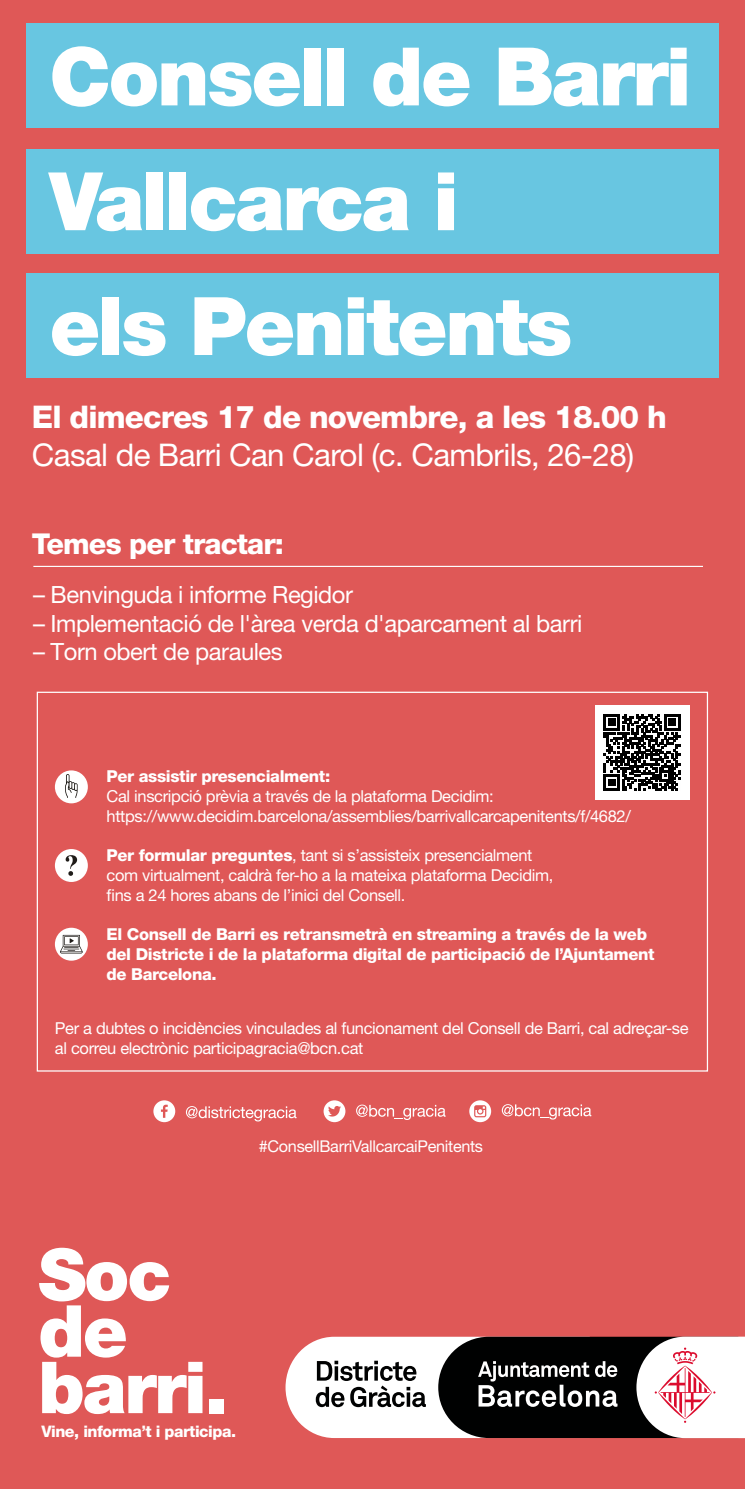
<style>
.page{position:relative;width:745px;height:1489px;background:#fff}
.page>*{position:absolute;margin:0;border:0;box-sizing:border-box;transform-origin:0 0}
.t1{font:900 80.75px/124.8px "Helvetica Neue LT Std";letter-spacing:-.03em;color:#fff}
.t2{font:900 71.75px/56.4px "Helvetica Neue LT Std";letter-spacing:-.03em;color:#fff}
.t3{font:31.25px "Helvetica Neue LT Std";letter-spacing:-.02em;color:#fff}
.t4{font:800 31.25px "Helvetica Neue LT Std";letter-spacing:-.03em;color:#fff}
.t5{font:800 28.75px "Helvetica Neue LT Std";letter-spacing:-.03em;color:#fff}
.t6{font:23.75px "Helvetica Neue LT Std";letter-spacing:-.02em;color:#fff}
.t7{font:16.5px/19.8px "Helvetica Neue LT Std";letter-spacing:-.02em;color:#fff}
.t8{font:800 16.5px/19.8px "Helvetica Neue LT Std";letter-spacing:-.02em;color:#fff}
.t9{font:16.25px "Helvetica Neue LT Std";letter-spacing:-.02em;color:#fff}
.t10{font:800 15.88px "Helvetica Neue LT Std";letter-spacing:-.03em;color:#fff}
.s1{font-weight:800}
</style>
<div class="page">
<div style="left:0;top:0;width:744px;height:1488px;background:#df5857"></div>
<div style="left:594px;top:705px;width:95px;height:94px;background:#fff"></div>
<svg style="left:603px;top:714px;width:77px;height:76px"></svg>
<svg style="left:285px;top:1336px;width:459px;height:102px"></svg>
<div style="left:26px;top:149px;width:692px;height:104px;background:#68c6e1"></div>
<div style="left:26px;top:274px;width:692px;height:104px;background:#68c6e1"></div>
<div style="left:26px;top:24px;width:692px;height:104px;background:#68c6e1"></div>
<hr style="left:33px;top:566px;width:669px;height:1px;background:#fff">
<svg style="left:186px;top:1106px;width:110px;height:15px"></svg>
<svg style="left:323px;top:1100px;width:22px;height:22px"></svg>
<svg style="left:153px;top:1100px;width:22px;height:22px"></svg>
<svg style="left:469px;top:1100px;width:22px;height:22px"></svg>
<svg style="left:356px;top:1104px;width:89px;height:16px"></svg>
<svg style="left:501px;top:1104px;width:90px;height:15px"></svg>
<div style="left:55px;top:770px;width:33px;height:33px;background:#fff;border-radius:50%"></div>
<svg style="left:65px;top:774px;width:13px;height:24px"></svg>
<svg style="left:55px;top:927px;width:33px;height:33px"></svg>
<svg style="left:60px;top:935px;width:23px;height:18px"></svg>
<div style="left:55px;top:849px;width:33px;height:33px;background:#fff;border-radius:50%"></div>
<svg style="left:66px;top:855px;width:11px;height:20px"></svg>
<h1 class="t1" style="left:49px;top:26px;width:643px">Consell de Barri<br>Vallcarca i<br>els Penitents</h1>
<h3 class="t4" style="left:32px;top:406px;width:636px">El dimecres 17 de novembre, a les 18.00 h</h3>
<h3 class="t3" style="left:32px;top:443px;width:603px">Casal de Barri Can Carol (c. Cambrils, 26-28)</h3>
<h3 class="t5" style="left:32px;top:533px;width:253px">Temes per tractar:</h3>
<h3 class="t6" style="left:33px;top:586px;width:321px">– Benvinguda i informe Regidor</h3>
<h3 class="t6" style="left:33px;top:615px;width:550px">– Implementació de l'àrea verda d'aparcament al barri</h3>
<h3 class="t6" style="left:33px;top:643px;width:251px">– Torn obert de paraules</h3>
<p class="t8" style="left:106px;top:768px;width:225px">Per assistir presencialment:</p>
<p class="t7" style="left:106px;top:788px;width:525px">Cal inscripció prèvia a través de la plataforma Decidim: https://www.decidim.barcelona/assemblies/barrivallcarcapenitents/f/4682/</p>
<p class="t7" style="left:106px;top:847px;width:448px"><span class="s1">Per formular preguntes</span>, tant si s’assisteix presencialment com virtualment, caldrà fer-ho a la mateixa plataforma Decidim, fins a 24 hores abans de l’inici del Consell.</p>
<p class="t8" style="left:106px;top:926px;width:549px">El Consell de Barri es retransmetrà en streaming a través de la web del Districte i de la plataforma digital de participació de l’Ajuntament de Barcelona.</p>
<p class="t7" style="left:55px;top:1020px;width:635px">Per a dubtes o incidències vinculades al funcionament del Consell de Barri, cal adreçar-se al correu electrònic participagracia@bcn.cat</p>
<p class="t9" style="left:259px;top:1140px;width:226px">#ConsellBarriVallcarcaiPenitents</p>
<h2 class="t2" style="left:38px;top:1256px;width:192px">Soc de barri.</h2>
<p class="t10" style="left:41px;top:1425px;width:196px">Vine, informa’t i participa.</p>
</div>
